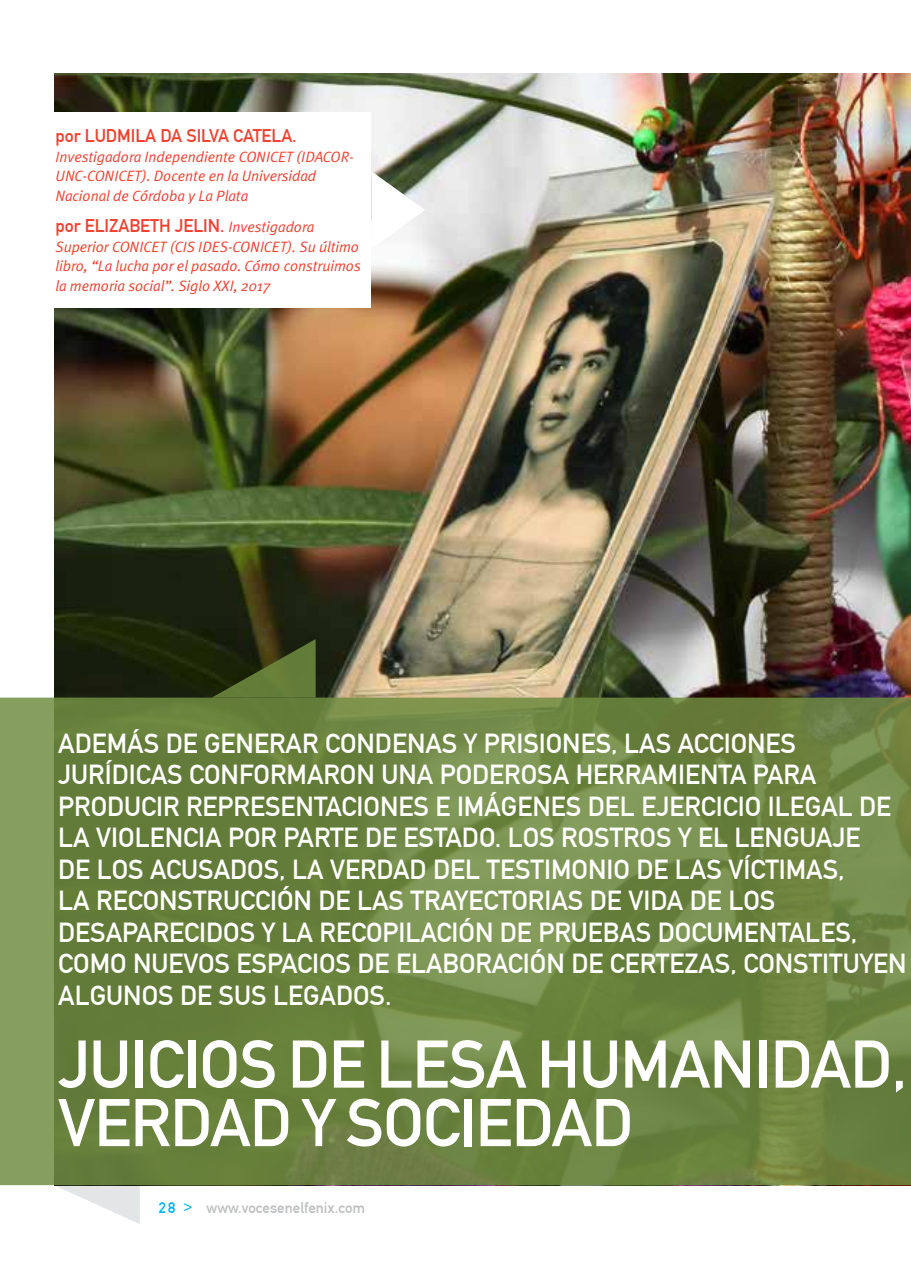
<style>
.page{position:relative;width:911px;height:1263px;background:#fff}
.page>*{position:absolute;margin:0;border:0;box-sizing:border-box;transform-origin:0 0}
.t1{font:66.3px/58.5px "DIN1451 Mittelschrift";letter-spacing:-.01em;color:#fff}
.t2{font:27px/31.5px "DIN1451 Mittelschrift";color:#fff}
.t3{font:18px "DIN1451 Mittelschrift";letter-spacing:-.005em;color:#ef4130}
.t4{font:italic 15px/19.5px "Meta Plus Normal";letter-spacing:-.005em;color:#ef4130}
.t5{font:15px "DIN1451 Mittelschrift";color:#bcbec0}
.s1{font-family:"Meta Plus Normal";font-style:italic;font-size:15px}
.s2{color:#00b3f0}
</style>
<div class="page">
<img style="left:54px;top:74px;width:857px;height:624px">
<svg style="left:0;top:698px;width:911px;height:487px;background:#6d8543"></svg>
<svg style="left:212px;top:639px;width:104px;height:59px;background:#425122"></svg>
<svg style="left:371px;top:171px;width:54px;height:78px"></svg>
<div style="left:38px;top:112px;width:333px;height:196px;background:#fff"></div>
<p class="t3" style="left:56px;top:125px;width:243px">POR LUDMILA DA SILVA CATELA.</p>
<p class="t4" style="left:56px;top:147px;width:300px">Investigadora Independiente CONICET (IDACOR-<br>UNC-CONICET). Docente en la Universidad<br>Nacional de Córdoba y La Plata</p>
<p class="t3" style="left:56px;top:215px;width:260px">POR ELIZABETH JELIN. <span class="s1">Investigadora</span></p>
<p class="t4" style="left:56px;top:237px;width:307px;text-align:justify">Superior CONICET (CIS IDES-CONICET). Su último libro, “La lucha por el pasado. Cómo construimos la memoria social”. Siglo XXI, 2017</p>
<p class="t2" style="left:58px;top:728px;width:850px">ADEMÁS DE GENERAR CONDENAS Y PRISIONES, LAS ACCIONES JURÍDICAS CONFORMARON UNA PODEROSA HERRAMIENTA PARA PRODUCIR REPRESENTACIONES E IMÁGENES DEL EJERCICIO ILEGAL DE LA VIOLENCIA POR PARTE DE ESTADO. LOS ROSTROS Y EL LENGUAJE<br>DE LOS ACUSADOS, LA VERDAD DEL TESTIMONIO DE LAS VÍCTIMAS,<br>LA RECONSTRUCCIÓN DE LAS TRAYECTORIAS DE VIDA DE LOS DESAPARECIDOS Y LA RECOPILACIÓN DE PRUEBAS DOCUMENTALES, COMO NUEVOS ESPACIOS DE ELABORACIÓN DE CERTEZAS, CONSTITUYEN ALGUNOS DE SUS LEGADOS.</p>
<h1 class="t1" style="left:58px;top:1035px;width:850px">JUICIOS DE LESA HUMANIDAD,<br>VERDAD Y SOCIEDAD</h1>
<p class="t5" style="left:159px;top:1199px;width:208px"><span class="s2">28 &gt;</span> WWW.VOCESENELFENIX.COM</p>
</div>
